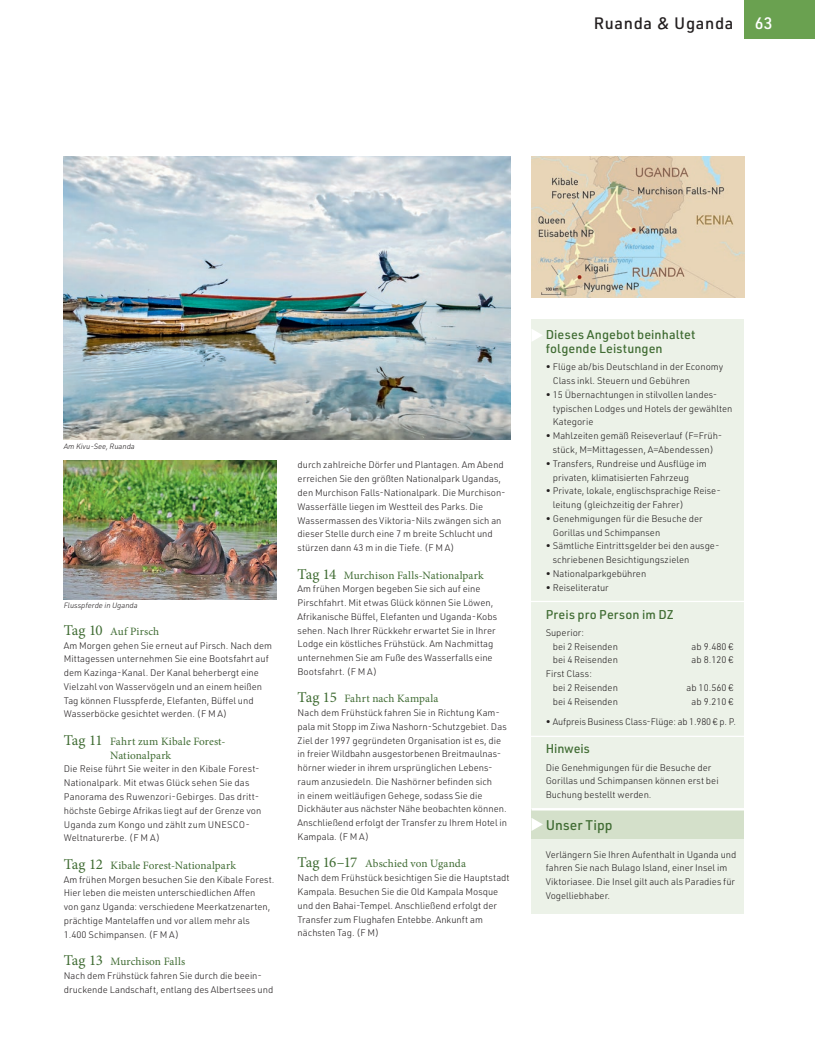
<style>
.page{position:relative;width:815px;height:1053px;background:#fff}
.page>*{position:absolute;margin:0;border:0;box-sizing:border-box;transform-origin:0 0}
.t1{font:500 16.25px "URWDIN";letter-spacing:.04em;color:#231f20}
.t2{font:500 16.25px "URWDIN";color:#fff}
.t3{font:500 13.75px "URWDIN";letter-spacing:.005em;color:#406c33}
.t4{font:500 12.5px/13.8px "URWDIN";letter-spacing:.01em;color:#406c33}
.t5{font:500 12.5px "URWDIN";letter-spacing:-.015em;color:#406c33}
.t6{font:11.25px/13.8px "Minion Pro";letter-spacing:.01em;color:#406c33}
.t7{font:300 9.38px/13.8px "URWDIN";color:#231f20}
.t8{font:italic 300 7.5px "URWDIN";color:#231f20}
.s1{font-size:15px}
</style>
<div class="page">
<div style="left:744px;top:0;width:71px;height:39px;background:#6aa150"></div>
<div style="left:531px;top:319px;width:213px;height:594px;background:#ecf2e8"></div>
<hr style="left:524px;top:600px;width:220px;height:2px;background:#fff">
<hr style="left:524px;top:735px;width:220px;height:2px;background:#fff">
<div style="left:531px;top:809px;width:213px;height:29px;background:#d4e0ca"></div>
<hr style="left:531px;top:808px;width:213px;height:2px;background:#fff">
<svg style="left:531px;top:329px;width:11px;height:12px"></svg>
<svg style="left:531px;top:818px;width:12px;height:12px"></svg>
<img style="left:64px;top:156px;width:446px;height:283px">
<img style="left:64px;top:461px;width:212px;height:138px">
<img style="left:531px;top:156px;width:213px;height:142px">
<h1 class="t1" style="left:594px;top:13px;width:141px">Ruanda &amp; Uganda</h1>
<h1 class="t2" style="left:755px;top:13px;width:19px">63</h1>
<p class="t8" style="left:64px;top:441px;width:73px">Am Kivu-See, Ruanda</p>
<p class="t8" style="left:64px;top:600px;width:75px">Flusspferde in Uganda</p>
<p class="t6" style="left:64px;top:624px;width:97px"><span class="s1">Tag 10</span> Auf Pirsch</p>
<p class="t7" style="left:64px;top:638px;width:210px">Am Morgen gehen Sie erneut auf Pirsch. Nach dem Mittagessen unternehmen Sie eine Bootsfahrt auf dem Kazinga-Kanal. Der Kanal beherbergt eine Vielzahl von Wasservögeln und an einem heißen Tag können Flusspferde, Elefanten, Büffel und Wasserböcke gesichtet werden. (F M A)</p>
<p class="t6" style="left:110px;top:734px;width:117px;text-indent:-46px"><span class="s1">Tag 11</span> Fahrt zum Kibale Forest-<br>Nationalpark</p>
<p class="t7" style="left:64px;top:762px;width:199px">Die Reise führt Sie weiter in den Kibale Forest-Nationalpark. Mit etwas Glück sehen Sie das Panorama des Ruwenzori-Gebirges. Das dritt&shy;höchste Gebirge Afrikas liegt auf der Grenze von Uganda zum Kongo und zählt zum UNESCO-Weltnaturerbe. (F M A)</p>
<p class="t6" style="left:64px;top:858px;width:174px"><span class="s1">Tag 12</span> Kibale Forest-Nationalpark</p>
<p class="t7" style="left:64px;top:872px;width:212px">Am frühen Morgen besuchen Sie den Kibale Forest.<br>Hier leben die meisten unterschiedlichen Affen<br>von ganz Uganda: verschiedene Meerkatzenarten, prächtige Mantelaffen und vor allem mehr als 1.400 Schimpansen. (F M A)</p>
<p class="t6" style="left:64px;top:954px;width:123px"><span class="s1">Tag 13</span> Murchison Falls</p>
<p class="t7" style="left:64px;top:968px;width:211px">Nach dem Frühstück fahren Sie durch die beein&shy;druckende Landschaft, entlang des Albertsees und</p>
<p class="t7" style="left:298px;top:458px;width:210px">durch zahlreiche Dörfer und Plantagen. Am Abend erreichen Sie den größten Nationalpark Ugandas, den Murchison Falls-Nationalpark. Die Murchison-Wasserfälle liegen im Westteil des Parks. Die Wassermassen des Viktoria-Nils zwängen sich an dieser Stelle durch eine 7 m breite Schlucht und stürzen dann 43 m in die Tiefe. (F M A)</p>
<p class="t6" style="left:298px;top:568px;width:187px"><span class="s1">Tag 14</span> Murchison Falls-Nationalpark</p>
<p class="t7" style="left:298px;top:581px;width:201px">Am frühen Morgen begeben Sie sich auf eine Pirschfahrt. Mit etwas Glück können Sie Löwen, Afrikanische Büffel, Elefanten und Uganda-Kobs sehen. Nach Ihrer Rückkehr erwartet Sie in Ihrer Lodge ein köstliches Frühstück. Am Nachmittag unternehmen Sie am Fuße des Wasserfalls eine Bootsfahrt. (F M A)</p>
<p class="t6" style="left:298px;top:692px;width:142px"><span class="s1">Tag 15</span> Fahrt nach Kampala</p>
<p class="t7" style="left:298px;top:705px;width:211px">Nach dem Frühstück fahren Sie in Richtung Kam&shy;pala mit Stopp im Ziwa Nashorn-Schutzgebiet. Das Ziel der 1997 gegründeten Organisation ist es, die in freier Wildbahn ausgestorbenen Breitmaulnas&shy;hörner wieder in ihrem ursprünglichen Lebens&shy;raum anzusiedeln. Die Nashörner befinden sich<br>in einem weitläufigen Gehege, sodass Sie die Dickhäuter aus nächster Nähe beobachten können.<br>Anschließend erfolgt der Transfer zu Ihrem Hotel in Kampala. (F M A)</p>
<p class="t6" style="left:298px;top:857px;width:170px"><span class="s1">Tag 16–17</span> Abschied von Uganda</p>
<p class="t7" style="left:298px;top:870px;width:213px">Nach dem Frühstück besichtigen Sie die Hauptstadt Kampala. Besuchen Sie die Old Kampala Mosque und den Bahai-Tempel. Anschließend erfolgt der Transfer zum Flughafen Entebbe. Ankunft am nächsten Tag. (F M)</p>
<h3 class="t4" style="left:546px;top:327px;width:151px">Dieses Angebot beinhaltet folgende Leistungen</h3>
<p class="t7" style="left:553px;top:360px;width:172px;text-indent:-7px">• Flüge ab/bis Deutschland in der Economy<br>Class inkl. Steuern und Gebühren</p>
<p class="t7" style="left:553px;top:387px;width:181px;text-indent:-7px">• 15 Übernachtungen in stilvollen landes&shy;typischen Lodges und Hotels der gewählten<br>Kategorie</p>
<p class="t7" style="left:546px;top:429px;width:178px;text-align:center">• Mahlzeiten gemäß Reiseverlauf (F=Früh&shy;stück, M=Mittagessen, A=Abendessen)</p>
<p class="t7" style="left:553px;top:456px;width:155px;text-indent:-7px">• Transfers, Rundreise und Ausflüge im privaten, klimatisierten Fahrzeug</p>
<p class="t7" style="left:553px;top:484px;width:168px;text-indent:-7px">• Private, lokale, englischsprachige Reise&shy;leitung (gleichzeitig der Fahrer)</p>
<p class="t7" style="left:553px;top:511px;width:151px;text-indent:-7px">• Genehmigungen für die Besuche der<br>Gorillas und Schimpansen</p>
<p class="t7" style="left:553px;top:539px;width:168px;text-indent:-7px">• Sämtliche Eintrittsgelder bei den ausge&shy;schriebenen Besichtigungszielen</p>
<p class="t7" style="left:546px;top:566px;width:102px">• Nationalparkgebühren</p>
<p class="t7" style="left:546px;top:580px;width:65px">• Reiseliteratur</p>
<h3 class="t4" style="left:546px;top:606px;width:130px">Preis pro Person im DZ</h3>
<p class="t7" style="left:553px;top:625px;width:67px;text-indent:-7px">Superior:<br>bei 2 Reisenden</p>
<p class="t7" style="left:692px;top:639px;width:43px">ab 9.480 €</p>
<p class="t7" style="left:553px;top:653px;width:67px">bei 4 Reisenden</p>
<p class="t7" style="left:692px;top:653px;width:43px">ab 8.120 €</p>
<p class="t7" style="left:553px;top:666px;width:67px;text-indent:-7px">First Class:<br>bei 2 Reisenden</p>
<p class="t7" style="left:687px;top:680px;width:48px">ab 10.560 €</p>
<p class="t7" style="left:553px;top:694px;width:67px">bei 4 Reisenden</p>
<p class="t7" style="left:692px;top:694px;width:43px">ab 9.210 €</p>
<p class="t7" style="left:546px;top:715px;width:192px">• Aufpreis Business Class-Flüge: ab 1.980 € p. P.</p>
<h3 class="t5" style="left:546px;top:740px;width:46px">Hinweis</h3>
<p class="t7" style="left:546px;top:760px;width:174px">Die Genehmigungen für die Besuche der<br>Gorillas und Schimpansen können erst bei<br>Buchung bestellt werden.</p>
<h2 class="t3" style="left:546px;top:815px;width:68px">Unser Tipp</h2>
<p class="t7" style="left:546px;top:847px;width:192px">Verlängern Sie Ihren Aufenthalt in Uganda und fahren Sie nach Bulago Island, einer Insel im Viktoriasee. Die Insel gilt auch als Paradies für Vogelliebhaber.</p>
</div>
